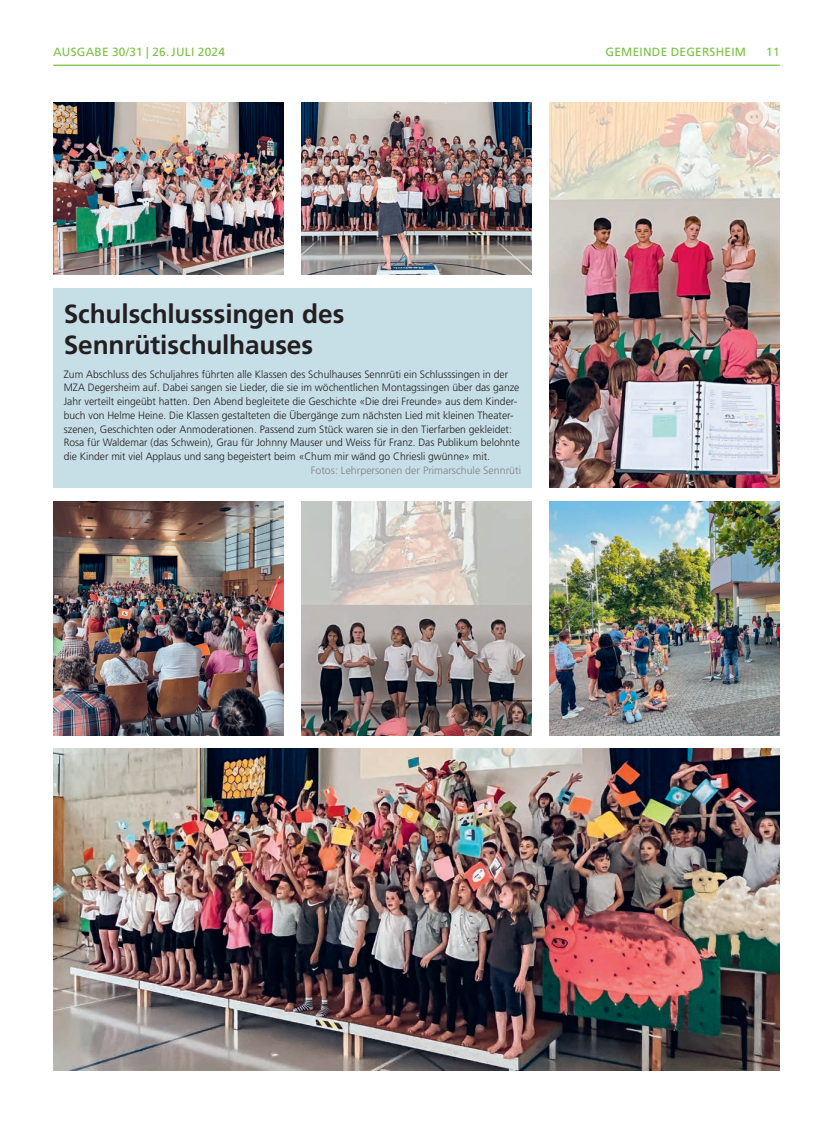
<style>
.page{position:relative;width:833px;height:1134px;background:#fff}
.page>*{position:absolute;margin:0;border:0;box-sizing:border-box;transform-origin:0 0}
.t1{font:700 26.25px/31.2px "Frutiger LT Std";letter-spacing:-.005em;color:#231f20}
.t2{font:11.88px "Frutiger LT Std";letter-spacing:.02em;color:#79c142}
.t3{font:300 10.62px/13.8px "Frutiger LT Std";color:#231f20}
.t4{font:300 10.62px "Frutiger LT Std";color:#808285}
</style>
<div class="page">
<hr style="left:53px;top:65px;width:727px;height:1px;background:#79c142">
<img style="left:549px;top:103px;width:231px;height:385px">
<img style="left:53px;top:103px;width:230px;height:171px">
<img style="left:53px;top:749px;width:727px;height:321px">
<img style="left:549px;top:501px;width:231px;height:234px">
<img style="left:53px;top:501px;width:230px;height:234px">
<img style="left:301px;top:103px;width:230px;height:171px">
<img style="left:301px;top:501px;width:230px;height:234px">
<div style="left:53px;top:288px;width:478px;height:200px;background:#c6dee6"></div>
<p class="t2" style="left:53px;top:45px;width:18px">AUSGABE</p>
<p class="t2" style="left:112px;top:45px;width:71px">30/31 | 26.JULI</p>
<p class="t2" style="left:198px;top:45px;width:29px">2024</p>
<p class="t2" style="left:605px;top:45px;width:142px">GEMEINDE DEGERSHEIM</p>
<p class="t2" style="left:766px;top:45px;width:15px">11</p>
<h1 class="t1" style="left:64px;top:298px;width:282px">Schulschlusssingen des<br>Sennrütischulhauses</h1>
<p class="t3" style="left:64px;top:367px;width:457px">Zum Abschluss des Schuljahres führten alle Klassen des Schulhauses Sennrüti ein Schlusssingen in der MZA Degersheim auf. Dabei sangen sie Lieder, die sie im wöchentlichen Montagssingen über das ganze Jahr verteilt eingeübt hatten. Den Abend begleitete die Geschichte «Die drei Freunde» aus dem Kinder&shy;buch von Helme Heine. Die Klassen gestalteten die Übergänge zum nächsten Lied mit kleinen Theater&shy;szenen, Geschichten oder Anmoderationen. Passend zum Stück waren sie in den Tierfarben gekleidet:<br>Rosa für Waldemar (das Schwein), Grau für Johnny Mauser und Weiss für Franz. Das Publikum belohnte die Kinder mit viel Applaus und sang begeistert beim «Chum mir wänd go Chriesli gwünne» mit.</p>
<p class="t4" style="left:311px;top:464px;width:212px">Fotos: Lehrpersonen der Primarschule Sennrüti</p>
</div>
